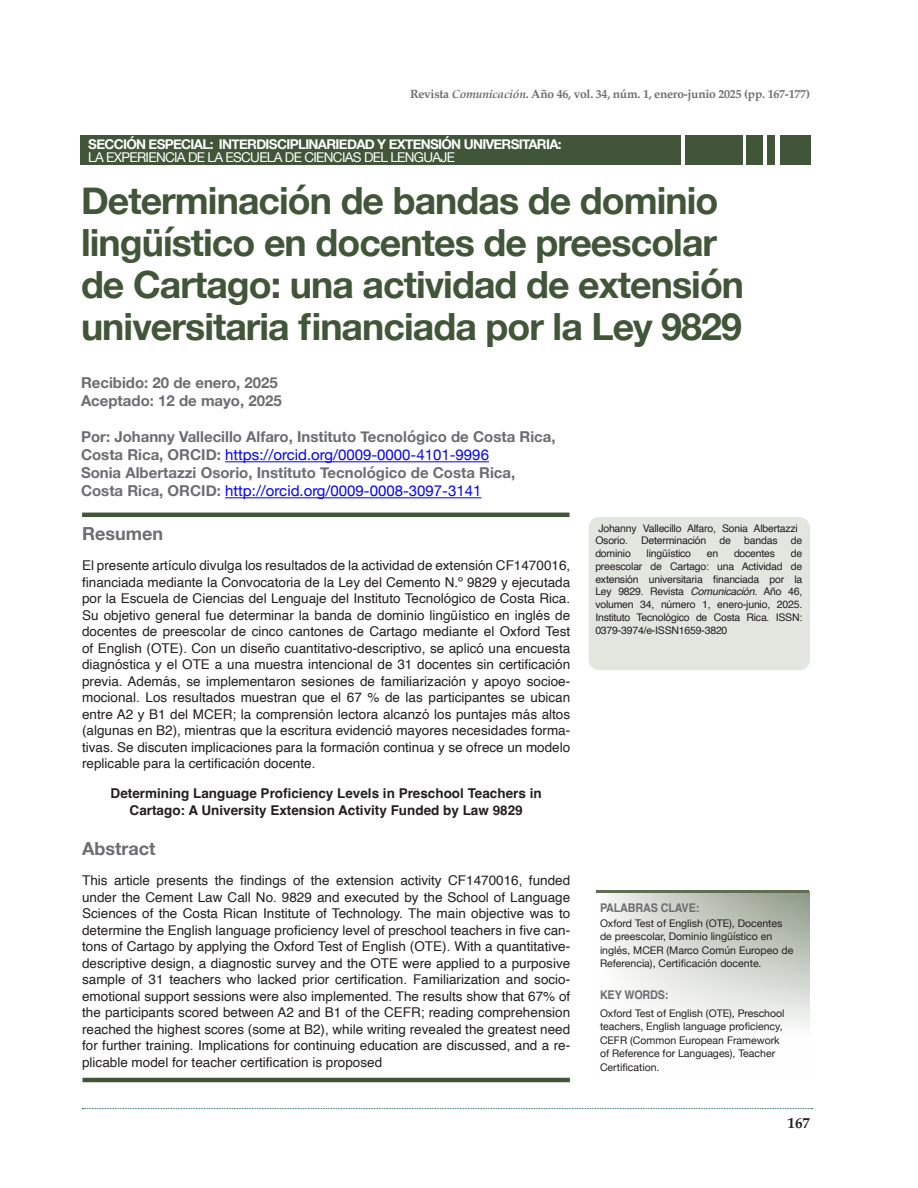
<style>
.page{position:relative;width:918px;height:1188px;background:#fff}
.page>*{position:absolute;margin:0;border:0;box-sizing:border-box;transform-origin:0 0}
.Titulo{font:700 37.5px/42px "Helvetica Neue";letter-spacing:-.025em;color:#415638}
.Resumen_titulo{font:700 18px "Helvetica Neue";color:#6c6d70}
.Credito{font:700 15px/18px "Helvetica Neue";color:#6c6d70}
.t1{font:700 15px "Palatino";color:#231f20}
.Resumen_texto{font:13.5px/16.5px "Helvetica";color:#231f20;text-align:justify}
.Resumen_titulo_texto{font:700 13.5px/16.5px "Helvetica";color:#231f20;text-align:center}
.Titulo-2{font:700 13.5px/13.5px "Helvetica Neue";letter-spacing:-.05em;color:#fff}
.t2{font:700 12px "Palatino";letter-spacing:-.02em;color:#6c6d70}
.t3{font:700 12px "Helvetica";letter-spacing:-.015em;color:#6c6d70;scale:.9 1}
.Ficha{font:10.5px/12.8px "Helvetica";letter-spacing:-.02em;color:#231f20}
.Palabras_clave_texto{font:10.5px/13.5px "Helvetica Neue";color:#231f20}
.s1{font-style:italic}
.s2{font-weight:400}
.s3{font-weight:400;color:#00f}
</style>
<div class="page">
<svg style="left:82px;top:1108px;width:731px;height:1px"></svg>
<svg style="left:608px;top:893px;width:201px;height:134px"></svg>
<div style="left:589px;top:517px;width:221px;height:153px;background:#e3e5df;border-radius:11px"></div>
<hr style="left:597px;top:891px;width:212px;height:2px;background:#5f6d53">
<hr style="left:225px;top:461px;width:264px;height:1px;background:#00f">
<hr style="left:225px;top:497px;width:257px;height:1px;background:#00f">
<hr style="left:82px;top:1078px;width:488px;height:4px;background:#415638">
<hr style="left:82px;top:513px;width:488px;height:4px;background:#415638">
<div style="left:80px;top:135px;width:601px;height:30px;background:#415638"></div>
<div style="left:685px;top:135px;width:58px;height:30px;background:#415638"></div>
<div style="left:747px;top:135px;width:16px;height:30px;background:#415638"></div>
<div style="left:767px;top:135px;width:8px;height:30px;background:#415638"></div>
<div style="left:780px;top:135px;width:31px;height:30px;background:#415638"></div>
<p class="t2" style="left:410px;top:84px;width:401px">Revista <span class="s1">Comunicación</span>. Año 46, vol. 34, núm. 1, enero-junio 2025 (pp. 167-177)</p>
<p class="Titulo-2" style="left:88px;top:137px;width:475px">SECCIÓN ESPECIAL: INTERDISCIPLINARIEDAD Y EXTENSIÓN UNIVERSITARIA:<br><span class="s2">LA EXPERIENCIA DE LA ESCUELA DE CIENCIAS DEL LENGUAJE</span></p>
<p class="Titulo" style="left:81px;top:180px;width:665px">Determinación de bandas de dominio lingüístico en docentes de preescolar de Cartago: una actividad de extensión universitaria financiada por la Ley 9829</p>
<p class="Credito" style="left:81px;top:374px;width:198px">Recibido: 20 de enero, 2025</p>
<p class="Credito" style="left:81px;top:392px;width:202px">Aceptado: 12 de mayo, 2025</p>
<p class="Credito" style="left:81px;top:428px;width:476px">Por: Johanny Vallecillo Alfaro, Instituto Tecnológico de Costa Rica,<br>Costa Rica, ORCID: <span class="s3">https://orcid.org/0009-0000-4101-9996</span></p>
<p class="Credito" style="left:81px;top:464px;width:436px">Sonia Albertazzi Osorio, Instituto Tecnológico de Costa Rica,<br>Costa Rica, ORCID: <span class="s3">http://orcid.org/0009-0008-3097-3141</span></p>
<p class="Resumen_titulo" style="left:82px;top:520px;width:82px">Resumen</p>
<p class="Resumen_texto" style="left:82px;top:558px;width:490px">El presente artículo divulga los resultados de la actividad de extensión CF1470016, financiada mediante la Convocatoria de la Ley del Cemento N.º 9829 y ejecutada por la Escuela de Ciencias del Lenguaje del Instituto Tecnológico de Costa Rica.<br>Su objetivo general fue determinar la banda de dominio lingüístico en inglés de docentes de preescolar de cinco cantones de Cartago mediante el Oxford Test of English (OTE). Con un diseño cuantitativo-descriptivo, se aplicó una encuesta diagnóstica y el OTE a una muestra intencional de 31 docentes sin certificación previa. Además, se implementaron sesiones de familiarización y apoyo socioe&shy;mocional. Los resultados muestran que el 67 % de las participantes se ubican entre A2 y B1 del MCER; la comprensión lectora alcanzó los puntajes más altos (algunas en B2), mientras que la escritura evidenció mayores necesidades forma&shy;tivas. Se discuten implicaciones para la formación continua y se ofrece un modelo replicable para la certificación docente.</p>
<p class="Resumen_titulo_texto" style="left:111px;top:787px;width:433px">Determining Language Proficiency Levels in Preschool Teachers in<br>Cartago: A University Extension Activity Funded by Law 9829</p>
<p class="Resumen_titulo" style="left:82px;top:835px;width:75px">Abstract</p>
<p class="Resumen_texto" style="left:82px;top:873px;width:490px">This article presents the findings of the extension activity CF1470016, funded under the Cement Law Call No. 9829 and executed by the School of Language Sciences of the Costa Rican Institute of Technology. The main objective was to determine the English language proficiency level of preschool teachers in five can&shy;tons of Cartago by applying the Oxford Test of English (OTE). With a quantitative&shy;descriptive design, a diagnostic survey and the OTE were applied to a purposive sample of 31 teachers who lacked prior certification. Familiarization and socio&shy;emotional support sessions were also implemented. The results show that 67% of the participants scored between A2 and B1 of the CEFR; reading comprehension reached the highest scores (some at B2), while writing revealed the greatest need for further training. Implications for continuing education are discussed, and a re&shy;plicable model for teacher certification is proposed</p>
<p class="Ficha" style="left:595px;top:522px;width:204px">Johanny Vallecillo Alfaro, Sonia Albertazzi<br>Osorio.</p>
<p class="Ficha" style="left:641px;top:535px;width:67px">Determinación</p>
<p class="Ficha" style="left:720px;top:535px;width:13px">de</p>
<p class="Ficha" style="left:744px;top:535px;width:35px">bandas</p>
<p class="Ficha" style="left:791px;top:535px;width:13px">de</p>
<p class="Ficha" style="left:595px;top:547px;width:37px">dominio</p>
<p class="Ficha" style="left:647px;top:547px;width:46px">lingüístico</p>
<p class="Ficha" style="left:707px;top:547px;width:13px">en</p>
<p class="Ficha" style="left:734px;top:547px;width:43px">docentes</p>
<p class="Ficha" style="left:595px;top:547px;width:209px;text-align:justify;text-indent:196px">de preescolar de Cartago: una Actividad de extensión universitaria financiada por la Ley 9829. Revista <span class="s1">Comunicación</span>. Año 46, volumen 34, número 1, enero-junio, 2025.<br>Instituto Tecnológico de Costa Rica. ISSN:<br>0379-3974/e-ISSN1659-3820</p>
<p class="t3" style="left:600px;top:900px;width:112px">PALABRAS CLAVE:</p>
<p class="Palabras_clave_texto" style="left:600px;top:917px;width:195px">Oxford Test of English (OTE), Docentes de preescolar, Dominio lingüístico en inglés, MCER (Marco Común Europeo de Referencia), Certificación docente.</p>
<p class="t3" style="left:600px;top:988px;width:78px">KEY WORDS:</p>
<p class="Palabras_clave_texto" style="left:600px;top:1007px;width:186px">Oxford Test of English (OTE), Preschool teachers, English language proficiency, CEFR (Common European Framework of Reference for Languages), Teacher Certification.</p>
<p class="t1" style="left:788px;top:1110px;width:24px">167</p>
</div>
